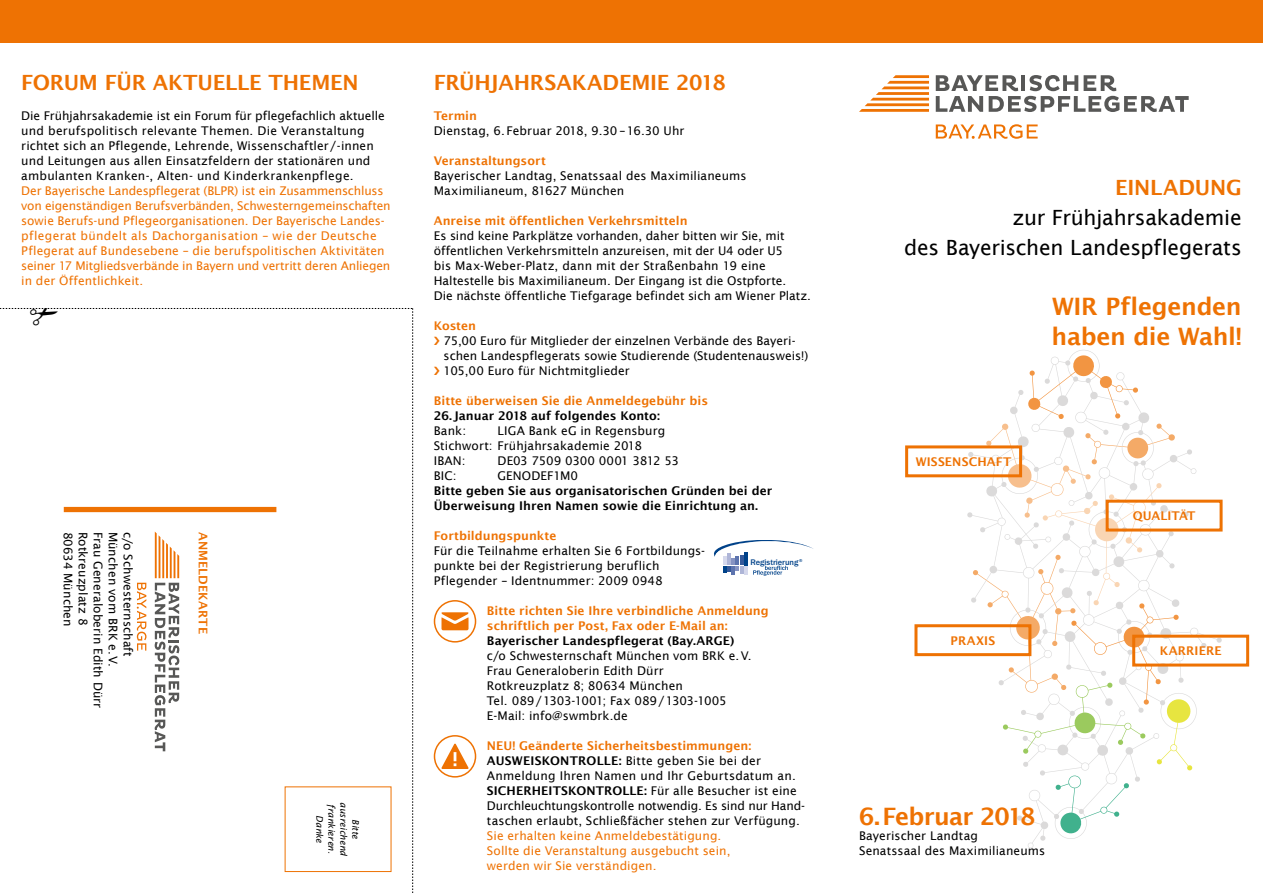
<style>
.page{position:relative;width:1263px;height:893px;background:#fff}
.page>*{position:absolute;margin:0;border:0;box-sizing:border-box;transform-origin:0 0}
.t1{font:600 24px/30px "Lucida Sans";letter-spacing:-.015em;color:#ee7203}
.t2{font:600 24px "Lucida Sans";letter-spacing:-.035em;color:#ee7203}
.t3{font:600 21px "Lucida Sans";letter-spacing:-.01em;color:#ee7203}
.t4{font:21px/30px "Lucida Sans";letter-spacing:-.01em;color:#000;text-align:right}
.t5{font:12px/15px "Lucida Sans";letter-spacing:.005em;color:#000}
.t6{font:12px/15px "Lucida Sans";color:#ee7203}
.t7{font:600 12px/15px "Lucida Sans";letter-spacing:.005em;color:#ee7203}
.t8{font:600 12px/15px "Lucida Sans";letter-spacing:.005em;color:#000}
.t9{font:12px "Lucida Sans";letter-spacing:-.025em;color:#000}
.t10{font:italic 9px "Lucida Sans";letter-spacing:.01em;color:#000}
.t11{font:500 8.4px "Franklin Gothic";color:#004289}
.s1{font-weight:600;color:#ee7203}
.s2{font-weight:600}
</style>
<div class="page">
<svg style="left:973px;top:354px;width:219px;height:495px"></svg>
<div style="left:0;top:0;width:1263px;height:43px;background:#ee7203"></div>
<svg style="left:441px;top:612px;width:27px;height:18px"></svg>
<div style="left:434px;top:600px;width:42px;height:43px;border:2px solid #ee7203;border-radius:50%"></div>
<svg style="left:441px;top:744px;width:27px;height:25px"></svg>
<div style="left:434px;top:735px;width:42px;height:43px;border:2px solid #ee7203;border-radius:50%"></div>
<div style="left:1132px;top:635px;width:117px;height:31px;border:3px solid #ee7203"></div>
<div style="left:914px;top:624px;width:117px;height:32px;border:3px solid #ee7203"></div>
<div style="left:905px;top:445px;width:117px;height:32px;border:3px solid #ee7203"></div>
<div style="left:1106px;top:500px;width:116px;height:31px;border:3px solid #ee7203"></div>
<svg style="left:859px;top:75px;width:70px;height:37px"></svg>
<svg style="left:936px;top:124px;width:102px;height:15px"></svg>
<svg style="left:936px;top:75px;width:253px;height:37px"></svg>
<svg style="left:714px;top:540px;width:99px;height:36px"></svg>
<svg style="left:0;top:308px;width:413px;height:585px"></svg>
<h2 class="t3" style="left:21px;top:71px;width:339px">FORUM FÜR AKTUELLE THEMEN</h2>
<p class="t5" style="left:21px;top:108px;width:365px">Die Frühjahrsakademie ist ein Forum für pflegefachlich aktuelle und berufspolitisch relevante Themen. Die Veranstaltung richtet sich an Pflegende, Lehrende, Wissenschaftler / -innen und Leitungen aus allen Einsatzfeldern der stationären und ambulanten Kranken-, Alten- und Kinderkrankenpflege.</p>
<p class="t6" style="left:21px;top:183px;width:371px">Der Bayerische Landespflegerat (BLPR) ist ein Zusammenschluss von eigenständigen Berufsverbänden, Schwesterngemeinschaften sowie Berufs-und Pflegeorganisationen. Der Bayerische Landes&shy;pflegerat bündelt als Dachorganisation – wie der Deutsche Pflegerat auf Bundesebene – die berufspolitischen Aktivitäten seiner 17 Mitgliedsverbände in Bayern und vertritt deren Anliegen in der Öffentlichkeit.</p>
<p class="t5" style="left:121px;top:531px;width:137px;rotate:90deg">München vom BRK e.V.</p>
<p class="t5" style="left:136px;top:531px;width:127px;rotate:90deg">c/o Schwesternschaft</p>
<p class="t7" style="left:211px;top:531px;width:104px;rotate:90deg">ANMELDEKARTE</p>
<p class="t5" style="left:76px;top:531px;width:96px;rotate:90deg">80634 München</p>
<p class="t5" style="left:91px;top:531px;width:95px;rotate:90deg">Rotkreuzplatz 8</p>
<p class="t5" style="left:106px;top:531px;width:178px;rotate:90deg">Frau Generaloberin Edith Dürr</p>
<p class="t10" style="left:337px;top:804px;width:51px;rotate:90deg">frankieren.</p>
<p class="t10" style="left:349px;top:802px;width:56px;rotate:90deg">ausreichend</p>
<p class="t10" style="left:325px;top:815px;width:29px;rotate:90deg">Danke</p>
<p class="t10" style="left:361px;top:819px;width:22px;rotate:90deg">Bitte</p>
<h2 class="t3" style="left:434px;top:71px;width:293px">FRÜHJAHRSAKADEMIE 2018</h2>
<p class="t7" style="left:434px;top:108px;width:45px">Termin</p>
<p class="t5" style="left:434px;top:123px;width:252px">Dienstag, 6.Februar 2018, 9.30 – 16.30 Uhr</p>
<p class="t7" style="left:434px;top:153px;width:114px">Veranstaltungsort</p>
<p class="t5" style="left:434px;top:168px;width:314px">Bayerischer Landtag, Senatssaal des Maximilianeums<br>Maximilianeum, 81627 München</p>
<p class="t7" style="left:434px;top:213px;width:255px">Anreise mit öffentlichen Verkehrsmitteln</p>
<p class="t5" style="left:434px;top:228px;width:378px">Es sind keine Parkplätze vorhanden, daher bitten wir Sie, mit öffentlichen Verkehrsmitteln anzureisen, mit der U4 oder U5<br>bis Max-Weber-Platz, dann mit der Straßenbahn 19 eine Haltestelle bis Maximilianeum. Der Eingang ist die Ostpforte.<br>Die nächste öffentliche Tiefgarage befindet sich am Wiener Platz.</p>
<p class="t7" style="left:434px;top:318px;width:44px">Kosten</p>
<p class="t5" style="left:444px;top:333px;width:366px">75,00 Euro für Mitglieder der einzelnen Verbände des Bayeri&shy;schen Landespflegerats sowie Studierende (Studentenausweis!)<br>105,00 Euro für Nichtmitglieder</p>
<p class="t7" style="left:434px;top:393px;width:276px">Bitte überweisen Sie die Anmeldegebühr bis</p>
<p class="t8" style="left:434px;top:408px;width:228px">26. Januar 2018 auf folgendes Konto:</p>
<p class="t5" style="left:434px;top:423px;width:34px">Bank:</p>
<p class="t5" style="left:434px;top:423px;width:233px;text-indent:64px">LIGA Bank eG in Regensburg<br>Stichwort: Frühjahrsakademie 2018<br>IBAN:</p>
<p class="t9" style="left:497px;top:454px;width:183px">DE03 7509 0300 0001 3812 53</p>
<p class="t5" style="left:434px;top:468px;width:24px">BIC:</p>
<p class="t5" style="left:497px;top:468px;width:82px">GENODEF1M0</p>
<p class="t8" style="left:434px;top:483px;width:340px">Bitte geben Sie aus organisatorischen Gründen bei der<br>Überweisung Ihren Namen sowie die Einrichtung an.</p>
<p class="t7" style="left:434px;top:528px;width:124px">Fortbildungspunkte</p>
<p class="t5" style="left:434px;top:543px;width:273px">Für die Teilnahme erhalten Sie 6 Fortbildungs&shy;punkte bei der Registrierung beruflich<br>Pflegender – Identnummer: 2009 0948</p>
<p class="t7" style="left:487px;top:603px;width:283px">Bitte richten Sie Ihre verbindliche Anmeldung schriftlich per Post, Fax oder E-Mail an:</p>
<p class="t8" style="left:487px;top:633px;width:249px">Bayerischer Landespflegerat (Bay.ARGE)</p>
<p class="t5" style="left:487px;top:648px;width:266px">c/o Schwesternschaft München vom BRK e.V.<br>Frau Generaloberin Edith Dürr<br>Rotkreuzplatz 8; 80634 München<br>Tel. 089 / 1303-1001; Fax 089 / 1303-1005<br>E-Mail: info@swmbrk.de</p>
<p class="t5" style="left:487px;top:738px;width:320px"><span class="s1">NEU! Geänderte Sicherheitsbestimmungen:<br></span><span class="s2">AUSWEISKONTROLLE:</span> Bitte geben Sie bei der Anmeldung Ihren Namen und Ihr Geburtsdatum an.<br><span class="s2">SICHERHEITSKONTROLLE:</span> Für alle Besucher ist eine Durchleuchtungskontrolle notwendig. Es sind nur Hand&shy;taschen erlaubt, Schließfächer stehen zur Verfügung.</p>
<p class="t6" style="left:487px;top:828px;width:245px">Sie erhalten keine Anmeldebestätigung.<br>Sollte die Veranstaltung ausgebucht sein, werden wir Sie verständigen.</p>
<p class="t11" style="left:750px;top:557px;width:53px">Registrierung<sup>®</sup></p>
<h2 class="t3" style="left:1115px;top:176px;width:128px">EINLADUNG</h2>
<h2 class="t4" style="left:904px;top:202px;width:339px">zur Frühjahrsakademie<br>des Bayerischen Landespflegerats</h2>
<h1 class="t1" style="left:1051px;top:291px;width:192px">WIR Pflegenden haben die Wahl!</h1>
<p class="t7" style="left:916px;top:454px;width:97px">WISSENSCHAFT</p>
<p class="t7" style="left:950px;top:633px;width:46px">PRAXIS</p>
<h1 class="t2" style="left:859px;top:803px;width:178px">6.Februar 2018</h1>
<p class="t5" style="left:859px;top:828px;width:188px">Bayerischer Landtag<br>Senatssaal des Maximilianeums</p>
<p class="t7" style="left:1133px;top:508px;width:64px">QUALITÄT</p>
<p class="t7" style="left:1160px;top:643px;width:63px">KARRIERE</p>
</div>
